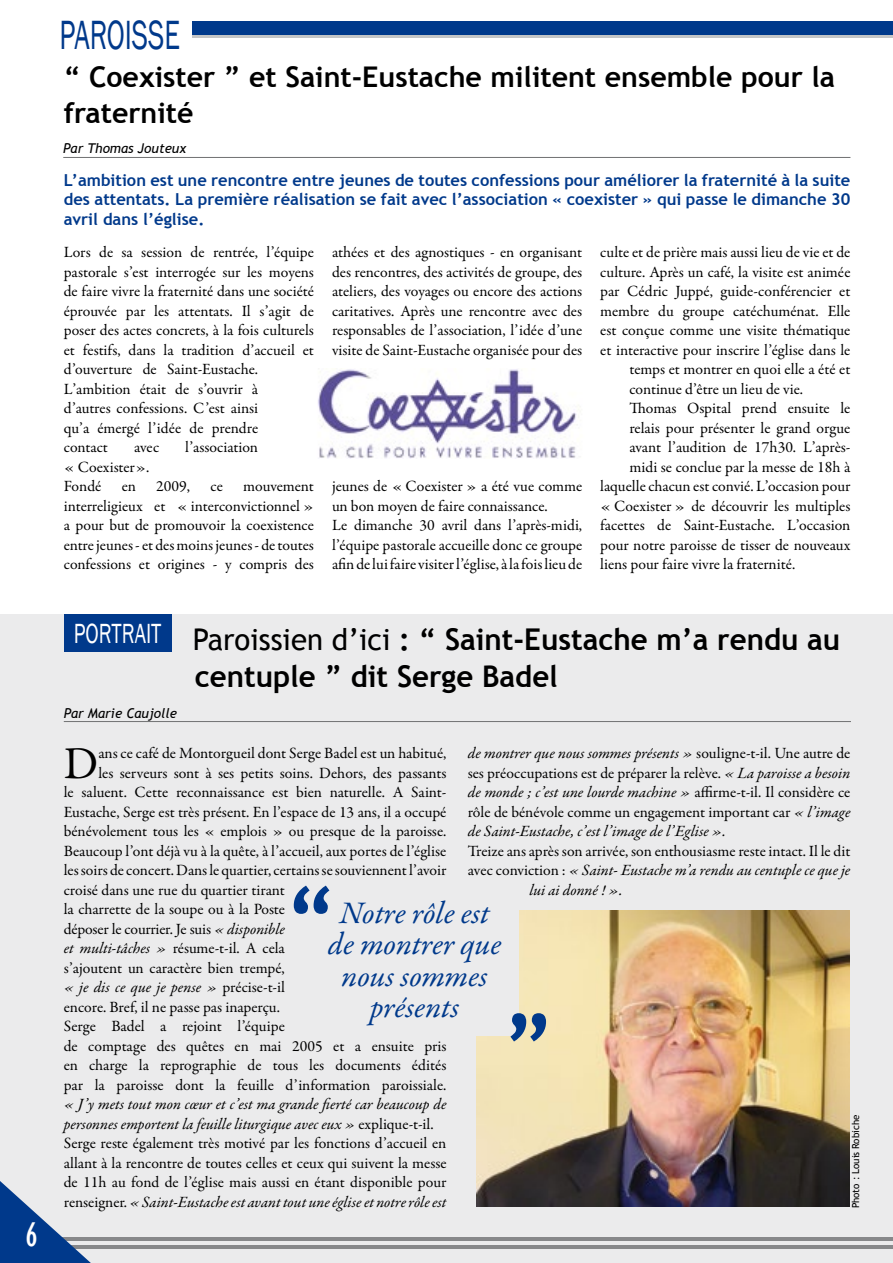
<style>
.page{position:relative;width:893px;height:1263px;background:#fff}
.page>*{position:absolute;margin:0;border:0;box-sizing:border-box;transform-origin:0 0}
.t1{font:700 90px "Trebuchet MS";color:#00398b}
.cesures_10{font:45.9px "Garamond Premr Pro";color:#000}
.t2{font:42px "Franklin Gothic";color:#00398b;scale:.68 1}
.t3{font:condensed 34.5px "Gill Sans";color:#fff}
.cesures_10-2{font:italic 31.5px/31.5px "Garamond Premr Pro";letter-spacing:-.005em;color:#00398b;text-align:center}
.t4{font:700 30px/37.5px "Trebuchet MS";color:#000}
.t5{font:700 28.5px/36px "Trebuchet MS";color:#000}
.t6{font:28.5px "Franklin Gothic";color:#fff;scale:.74 1}
.t7{font:700 16.5px/19.8px "Trebuchet MS";color:#00398b;text-align:justify}
.cesures_10-3{font:15.75px/19.5px "Garamond Premr Pro";color:#000;text-align:justify}
.cesures_10-4{font:italic 15.75px "Garamond Premr Pro";color:#000}
.t8{font:italic 13.5px "Trebuchet MS";color:#000}
.t9{font:9.75px "Trebuchet MS";color:#000}
.s1{font-weight:400}
.s2{font-style:italic}
.s3{font-style:normal}
</style>
<div class="page">
<div style="left:0;top:614px;width:893px;height:649px;background:#ebebec"></div>
<hr style="left:60px;top:1237px;width:833px;height:4px;background:#87888a">
<hr style="left:60px;top:1245px;width:833px;height:3px;background:#87888a">
<svg style="left:0;top:1181px;width:91px;height:82px"></svg>
<hr style="left:193px;top:35px;width:700px;height:3px;background:#c4c5c6">
<div style="left:193px;top:21px;width:700px;height:14px;background:#00398b"></div>
<hr style="left:63px;top:157px;width:787px;height:1px;background:#707172">
<hr style="left:64px;top:721px;width:787px;height:1px;background:#707172">
<div style="left:64px;top:614px;width:107px;height:38px;background:#00398b"></div>
<img style="left:476px;top:910px;width:373px;height:296px">
<img style="left:318px;top:369px;width:261px;height:90px">
<div style="left:310px;top:881px;width:209px;height:155px;background:#ebebec"></div>
<p class="t3" style="left:25px;top:1214px;width:14px">6</p>
<p class="t2" style="left:60px;top:9px;width:179px">PAROISSE</p>
<p class="t5" style="left:64px;top:59px;width:773px">“ Coexister ” et Saint-Eustache militent ensemble pour la fraternité</p>
<p class="t8" style="left:63px;top:140px;width:124px">Par Thomas Jouteux</p>
<p class="t7" style="left:64px;top:170px;width:788px">L’ambition est une rencontre entre jeunes de toutes confessions pour améliorer la fraternité à la suite des attentats. La première réalisation se fait avec l’association « coexister » qui passe le dimanche 30 avril dans l’église.</p>
<p class="cesures_10-3" style="left:64px;top:243px;width:252px;text-align:left">Lors de sa session de rentrée, l’équipe pastorale s’est interrogée sur les moyens de faire vivre la fraternité dans une société éprouvée par les attentats. Il s’agit de poser des actes concrets, à la fois culturels et festifs, dans la tradition d’accueil et d’ouverture de Saint-Eustache.<br>L’ambition était de s’ouvrir à<br>d’autres confessions. C’est ainsi<br>qu’a émergé l’idée de prendre<br>contact</p>
<p class="cesures_10-3" style="left:134px;top:438px;width:27px">avec</p>
<p class="cesures_10-3" style="left:185px;top:438px;width:74px">l’association</p>
<p class="cesures_10-3" style="left:64px;top:457px;width:87px">« Coexister».</p>
<p class="cesures_10-3" style="left:64px;top:477px;width:39px">Fondé</p>
<p class="cesures_10-3" style="left:122px;top:477px;width:16px">en</p>
<p class="cesures_10-3" style="left:156px;top:477px;width:35px">2009,</p>
<p class="cesures_10-3" style="left:210px;top:477px;width:14px">ce</p>
<p class="cesures_10-3" style="left:64px;top:477px;width:252px;text-indent:179px">mouvement interreligieux et « interconvictionnel » a pour but de promouvoir la coexistence entre jeunes - et des moins jeunes - de toutes confessions et origines - y compris des</p>
<p class="cesures_10-3" style="left:332px;top:243px;width:252px">athées et des agnostiques - en organisant des rencontres, des activités de groupe, des ateliers, des voyages ou encore des actions caritatives. Après une rencontre avec des responsables de l’association, l’idée d’une visite de Saint-Eustache organisée pour des</p>
<p class="cesures_10-3" style="left:332px;top:477px;width:252px">jeunes de « Coexister » a été vue comme un bon moyen de faire connaissance.</p>
<p class="cesures_10-3" style="left:332px;top:516px;width:252px">Le dimanche 30 avril dans l’après-midi, l’équipe pastorale accueille donc ce groupe afin de lui faire visiter l’église, à la fois lieu de</p>
<p class="cesures_10-3" style="left:600px;top:243px;width:252px">culte et de prière mais aussi lieu de vie et de</p>
<p class="cesures_10-3" style="left:600px;top:262px;width:252px">culture. Après un café, la visite est animée</p>
<p class="cesures_10-3" style="left:600px;top:282px;width:252px">par Cédric Juppé, guide-conférencier et</p>
<p class="cesures_10-3" style="left:600px;top:301px;width:252px">membre du groupe catéchuménat. Elle</p>
<p class="cesures_10-3" style="left:600px;top:321px;width:252px">est conçue comme une visite thématique</p>
<p class="cesures_10-3" style="left:600px;top:340px;width:252px">et interactive pour inscrire l’église dans le</p>
<p class="cesures_10-3" style="left:629px;top:360px;width:223px">temps et montrer en quoi elle a été et</p>
<p class="cesures_10-3" style="left:629px;top:379px;width:175px">continue d’être un lieu de vie.</p>
<p class="cesures_10-3" style="left:629px;top:399px;width:223px">Thomas Ospital prend ensuite le</p>
<p class="cesures_10-3" style="left:629px;top:418px;width:223px">relais pour présenter le grand orgue</p>
<p class="cesures_10-3" style="left:629px;top:438px;width:223px">avant l’audition de 17h30. L’après-</p>
<p class="cesures_10-3" style="left:629px;top:457px;width:223px">midi se conclue par la messe de 18h à</p>
<p class="cesures_10-3" style="left:600px;top:477px;width:252px">laquelle chacun est convié. L’occasion pour</p>
<p class="cesures_10-3" style="left:600px;top:496px;width:252px">« Coexister » de découvrir les multiples</p>
<p class="cesures_10-3" style="left:600px;top:516px;width:252px">facettes de Saint-Eustache. L’occasion</p>
<p class="cesures_10-3" style="left:600px;top:535px;width:252px">pour notre paroisse de tisser de nouveaux</p>
<p class="cesures_10-3" style="left:600px;top:555px;width:197px">liens pour faire vivre la fraternité.</p>
<p class="t6" style="left:74px;top:616px;width:120px">PORTRAIT</p>
<p class="t8" style="left:64px;top:704px;width:115px">Par Marie Caujolle</p>
<p class="t4" style="left:193px;top:620px;width:649px"><span class="s1">Paroissien d’ici</span> : “ Saint-Eustache m’a rendu au centuple ” dit Serge Badel</p>
<p class="cesures_10-3" style="left:468px;top:744px;width:384px"><span class="s2">de montrer que nous sommes présents »</span> souligne-t-il. Une autre de ses préoccupations est de préparer la relève. <span class="s2">« La paroisse a besoin de monde ; c’est une lourde machine »</span> affirme-t-il. Il considère ce rôle de bénévole comme un engagement important car <span class="s2">« l’image de Saint-Eustache, c’est l’image de l’Eglise ».</span></p>
<p class="cesures_10-3" style="left:468px;top:841px;width:384px">Treize ans après son arrivée, son enthousiasme reste intact. Il le dit</p>
<p class="cesures_10-4" style="left:468px;top:860px;width:384px"><span class="s3">avec conviction :</span> « Saint- Eustache m’a rendu au centuple ce que je</p>
<p class="cesures_10-4" style="left:529px;top:880px;width:95px">lui ai donné ! ».</p>
<p class="cesures_10" style="left:64px;top:735px;width:36px">D</p>
<p class="cesures_10-3" style="left:98px;top:744px;width:350px">ans ce café de Montorgueil dont Serge Badel est un habitué,</p>
<p class="cesures_10-3" style="left:98px;top:763px;width:350px">les serveurs sont à ses petits soins. Dehors, des passants</p>
<p class="cesures_10-3" style="left:64px;top:783px;width:384px">le saluent. Cette reconnaissance est bien naturelle. A Saint-</p>
<p class="cesures_10-3" style="left:64px;top:802px;width:384px">Eustache, Serge est très présent. En l’espace de 13 ans, il a occupé</p>
<p class="cesures_10-3" style="left:64px;top:822px;width:384px">bénévolement tous les « emplois » ou presque de la paroisse.</p>
<p class="cesures_10-3" style="left:64px;top:841px;width:384px">Beaucoup l’ont déjà vu à la quête, à l’accueil, aux portes de l’église</p>
<p class="cesures_10-3" style="left:64px;top:861px;width:384px">les soirs de concert. Dans le quartier, certains se souviennent l’avoir</p>
<p class="cesures_10-3" style="left:64px;top:880px;width:223px">croisé dans une rue du quartier tirant</p>
<p class="cesures_10-3" style="left:64px;top:900px;width:223px">la charrette de la soupe ou à la Poste</p>
<p class="cesures_10-3" style="left:64px;top:919px;width:223px">déposer le courrier. Je suis <span class="s2">« disponible</span></p>
<p class="cesures_10-3" style="left:64px;top:939px;width:223px"><span class="s2">et multi-tâches »</span> résume-t-il. A cela</p>
<p class="cesures_10-3" style="left:64px;top:958px;width:223px">s’ajoutent un caractère bien trempé,</p>
<p class="cesures_10-4" style="left:64px;top:977px;width:223px">« je dis ce que je pense » <span class="s3">précise-t-il</span></p>
<p class="cesures_10-3" style="left:64px;top:997px;width:218px">encore. Bref, il ne passe pas inaperçu.</p>
<p class="cesures_10-3" style="left:64px;top:1017px;width:384px;text-align:left">Serge Badel a rejoint l’équipe<br>de comptage des quêtes en mai 2005 et a ensuite pris en charge la reprographie de tous les documents édités par la paroisse dont la feuille d’information paroissiale. <span class="s2">« J’y mets tout mon cœur et c’est ma grande fierté car beaucoup de personnes emportent la feuille liturgique avec eux »</span> explique-t-il.</p>
<p class="cesures_10-3" style="left:64px;top:1134px;width:384px">Serge reste également très motivé par les fonctions d’accueil en allant à la rencontre de toutes celles et ceux qui suivent la messe de 11h au fond de l’église mais aussi en étant disponible pour renseigner. <span class="s2">« Saint-Eustache est avant tout une église et notre rôle est</span></p>
<p class="t1" style="left:285px;top:864px;width:53px">“</p>
<p class="cesures_10-2" style="left:340px;top:899px;width:152px">Notre rôle est</p>
<p class="cesures_10-2" style="left:328px;top:930px;width:175px">de montrer que nous sommes présents</p>
<p class="t1" style="left:555px;top:1063px;width:53px;rotate:-180deg">“</p>
<p class="t9" style="left:849px;top:1208px;width:95px;rotate:-90deg">Photo : Louis Robiche</p>
</div>
